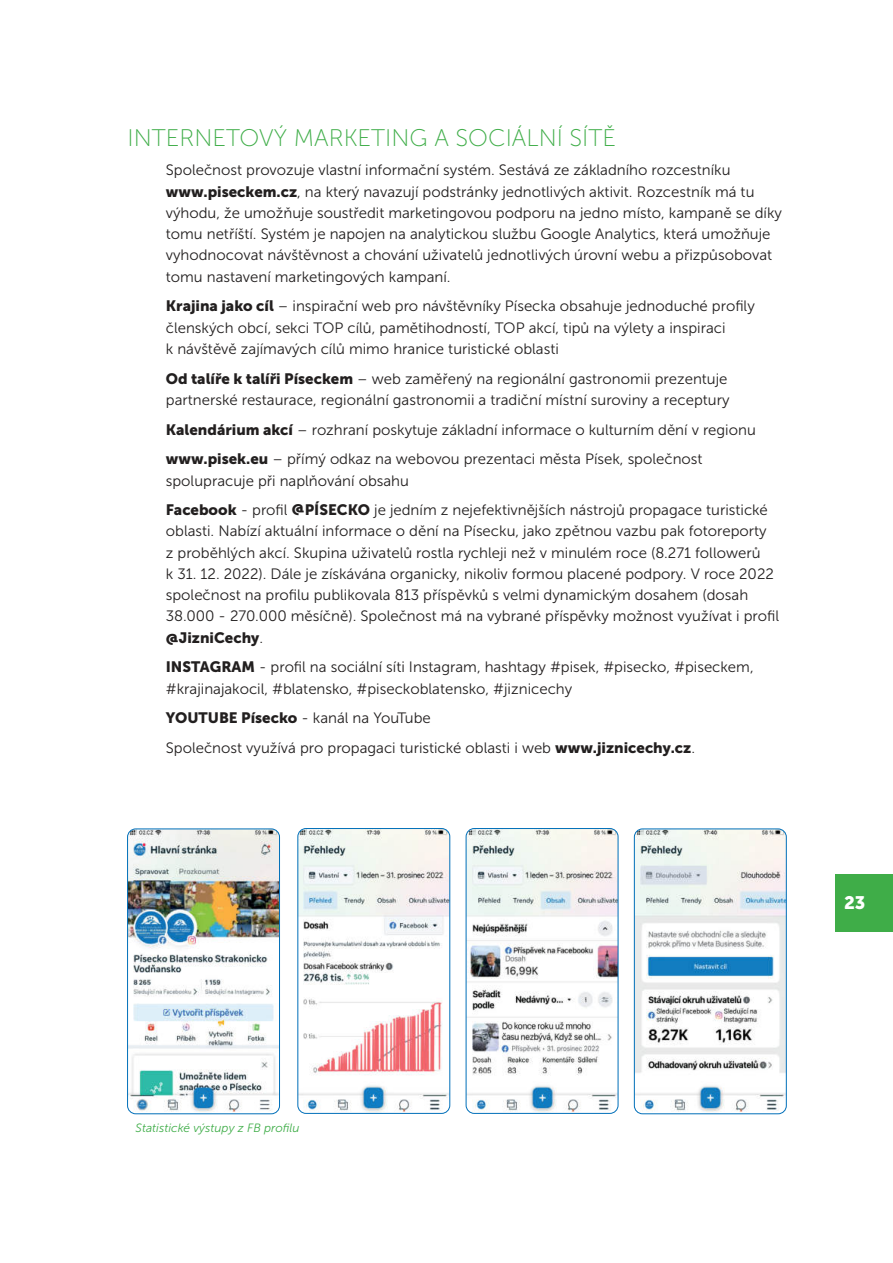
<style>
.page{position:relative;width:893px;height:1263px;background:#fff}
.page>*{position:absolute;margin:0;border:0;box-sizing:border-box;transform-origin:0 0}
.t1{font:24px "Museo Sans 100";color:#3fad48}
.t2{font:18px "Museo Sans 900";color:#fff}
.t3{font:15px/21.3px "Museo Sans 300";color:#221f1f}
.t4{font:15px "Museo Sans 900";color:#221f1f}
.t5{font:italic 12px "Museo Sans 300";color:#3fad48}
.s1{font-family:"Museo Sans 900"}
.s2{font-family:"Museo Sans 300"}
</style>
<div class="page">
<div style="left:836px;top:874px;width:57px;height:57px;background:#3fad48"></div>
<img style="left:129px;top:830px;width:151px;height:284px">
<div style="left:127px;top:828px;width:153px;height:286px;border:1px solid #006fb9;border-radius:8px"></div>
<img style="left:299px;top:830px;width:151px;height:282px">
<div style="left:297px;top:828px;width:153px;height:286px;border:1px solid #006fb9;border-radius:8px"></div>
<img style="left:466px;top:828px;width:152px;height:284px">
<div style="left:466px;top:828px;width:152px;height:286px;border:1px solid #006fb9;border-radius:8px"></div>
<img style="left:634px;top:830px;width:151px;height:284px">
<div style="left:634px;top:828px;width:153px;height:286px;border:1px solid #006fb9;border-radius:8px"></div>
<h1 class="t1" style="left:128px;top:123px;width:490px">INTERNETOVÝ MARKETING A SOCIÁLNÍ SÍTĚ</h1>
<p class="t3" style="left:166px;top:160px;width:618px">Společnost provozuje vlastní informační systém. Sestává ze základního rozcestníku <span class="s1">www.piseckem.cz</span>, na který navazují podstránky jednotlivých aktivit. Rozcestník má tu výhodu, že umožňuje soustředit marketingovou podporu na jedno místo, kampaně se díky tomu netříští. Systém je napojen na analytickou službu Google Analytics, která umožňuje vyhodnocovat návštěvnost a chování uživatelů jednotlivých úrovní webu a přizpůsobovat tomu nastavení marketingových kampaní.</p>
<p class="t3" style="left:166px;top:296px;width:590px"><span class="s1">Krajina jako cíl</span> – inspirační web pro návštěvníky Písecka obsahuje jednoduché profily členských obcí, sekci TOP cílů, pamětihodností, TOP akcí, tipů na výlety a inspiraci<br>k návštěvě zajímavých cílů mimo hranice turistické oblasti</p>
<p class="t3" style="left:166px;top:368px;width:565px"><span class="s1">Od talíře k talíři Píseckem</span> – web zaměřený na regionální gastronomii prezentuje partnerské restaurace, regionální gastronomii a tradiční místní suroviny a receptury</p>
<p class="t3" style="left:166px;top:415px;width:591px;line-height:29.7px"><span class="s1">Kalendárium akcí</span> – rozhraní poskytuje základní informace o kulturním dění v regionu <span class="s1">www.pisek.eu</span> – přímý odkaz na webovou prezentaci města Písek, společnost</p>
<p class="t3" style="left:166px;top:466px;width:604px;line-height:29.7px">spolupracuje při naplňování obsahu<br><span class="s1">Facebook</span> - profil <span class="s1">@PÍSECKO</span> je jedním z nejefektivnějších nástrojů propagace turistické</p>
<p class="t3" style="left:166px;top:521px;width:615px">oblasti. Nabízí aktuální informace o dění na Písecku, jako zpětnou vazbu pak fotoreporty<br>z proběhlých akcí. Skupina uživatelů rostla rychleji než v minulém roce (8.271 followerů<br>k 31. 12. 2022). Dále je získávána organicky, nikoliv formou placené podpory. V roce 2022 společnost na profilu publikovala 813 příspěvků s velmi dynamickým dosahem (dosah 38.000 - 270.000 měsíčně). Společnost má na vybrané příspěvky možnost využívat i profil</p>
<p class="t4" style="left:166px;top:629px;width:99px">@JizniCechy<span class="s2">.</span></p>
<p class="t3" style="left:166px;top:657px;width:589px"><span class="s1">INSTAGRAM</span> - profil na sociální síti Instagram, hashtagy #pisek, #pisecko, #piseckem, #krajinajakocil, #blatensko, #piseckoblatensko, #jiznicechy</p>
<p class="t3" style="left:166px;top:704px;width:531px;line-height:29.7px"><span class="s1">YOUTUBE Písecko</span> - kanál na YouTube<br>Společnost využívá pro propagaci turistické oblasti i web <span class="s1">www.jiznicechy.cz</span>.</p>
<p class="t2" style="left:844px;top:893px;width:23px">23</p>
<p class="t5" style="left:136px;top:1123px;width:166px">Statistické výstupy z FB profilu</p>
</div>
